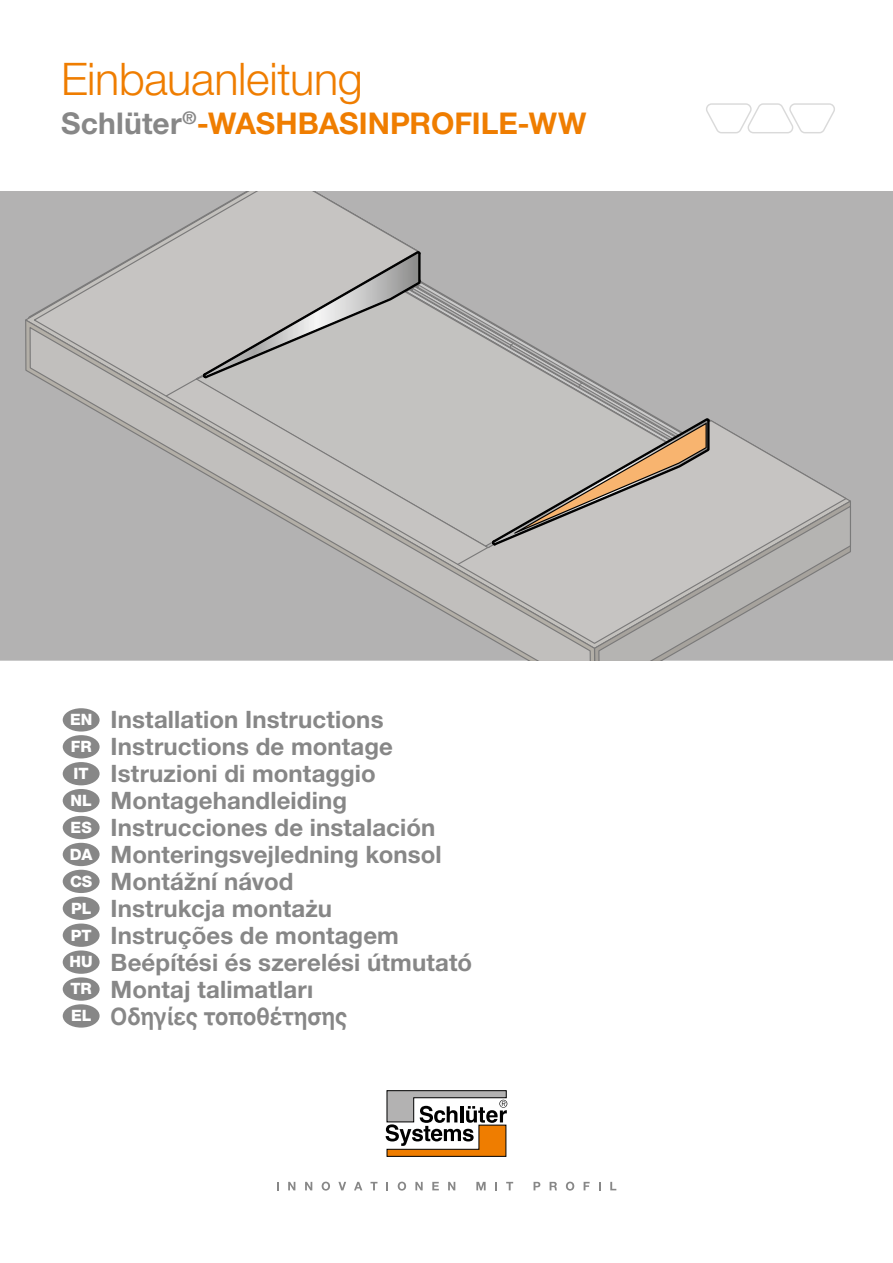
<style>
.page{position:relative;width:893px;height:1263px;background:#fff}
.page>*{position:absolute;margin:0;border:0;box-sizing:border-box;transform-origin:0 0}
.t1{font:300 45px "Helvetica Neue LT Pro";letter-spacing:-.01em;color:#ef7d00}
.t2{font:700 30px "Helvetica Neue LTW1 G";color:#ef7d00}
.t3{font:700 24px/27px "Helvetica Neue LT Pro";letter-spacing:.005em;color:#878787}
.Fließtext_niederländisch{font:700 24px "Helvetica Linotype";color:#878787;scale:.9 1}
.Fließ_Titelseite{font:800 15.6px "Helvetica Neue LT Pro";color:#fff}
.s1{color:#878787}
</style>
<div class="page">
<svg style="left:386px;top:1090px;width:121px;height:67px"></svg>
<svg style="left:288px;top:1182px;width:7px;height:8px"></svg>
<svg style="left:305px;top:1182px;width:7px;height:8px"></svg>
<svg style="left:322px;top:1182px;width:8px;height:8px"></svg>
<svg style="left:338px;top:1182px;width:8px;height:8px"></svg>
<svg style="left:354px;top:1182px;width:8px;height:8px"></svg>
<svg style="left:370px;top:1182px;width:7px;height:8px"></svg>
<svg style="left:386px;top:1182px;width:2px;height:8px"></svg>
<svg style="left:398px;top:1182px;width:8px;height:8px"></svg>
<svg style="left:415px;top:1182px;width:8px;height:8px"></svg>
<svg style="left:432px;top:1182px;width:7px;height:8px"></svg>
<svg style="left:448px;top:1182px;width:7px;height:8px"></svg>
<svg style="left:476px;top:1182px;width:10px;height:8px"></svg>
<svg style="left:495px;top:1182px;width:2px;height:8px"></svg>
<svg style="left:506px;top:1182px;width:7px;height:8px"></svg>
<svg style="left:534px;top:1182px;width:6px;height:8px"></svg>
<svg style="left:550px;top:1182px;width:7px;height:8px"></svg>
<svg style="left:566px;top:1182px;width:8px;height:8px"></svg>
<svg style="left:584px;top:1182px;width:6px;height:8px"></svg>
<svg style="left:599px;top:1182px;width:2px;height:8px"></svg>
<svg style="left:610px;top:1182px;width:6px;height:8px"></svg>
<div style="left:63px;top:735px;width:37px;height:23px;background:#878787;border-radius:50%"></div>
<div style="left:63px;top:708px;width:37px;height:23px;background:#878787;border-radius:50%"></div>
<div style="left:63px;top:762px;width:37px;height:23px;background:#878787;border-radius:50%"></div>
<div style="left:63px;top:789px;width:37px;height:23px;background:#878787;border-radius:50%"></div>
<div style="left:63px;top:816px;width:37px;height:23px;background:#878787;border-radius:50%"></div>
<div style="left:63px;top:843px;width:37px;height:23px;background:#878787;border-radius:50%"></div>
<div style="left:63px;top:870px;width:37px;height:23px;background:#878787;border-radius:50%"></div>
<div style="left:63px;top:897px;width:37px;height:23px;background:#878787;border-radius:50%"></div>
<div style="left:63px;top:923px;width:37px;height:24px;background:#878787;border-radius:50%"></div>
<div style="left:63px;top:950px;width:37px;height:24px;background:#878787;border-radius:50%"></div>
<div style="left:63px;top:977px;width:37px;height:24px;background:#878787;border-radius:50%"></div>
<div style="left:63px;top:1004px;width:37px;height:23px;background:#878787;border-radius:50%"></div>
<div style="left:0;top:192px;width:893px;height:468px;background:#b3b2b2"></div>
<svg style="left:29px;top:213px;width:822px;height:447px"></svg>
<svg style="left:706px;top:103px;width:129px;height:30px"></svg>
<p class="t1" style="left:61px;top:51px;width:303px">Einbauanleitung</p>
<p class="t2" style="left:61px;top:104px;width:527px"><span class="s1">Schlüter</span><sup>®</sup>-WASHBASINPROFILE-WW</p>
<p class="Fließ_Titelseite" style="left:70px;top:710px;width:24px">EN</p>
<p class="Fließ_Titelseite" style="left:71px;top:737px;width:22px">FR</p>
<p class="Fließ_Titelseite" style="left:74px;top:764px;width:17px">IT</p>
<p class="Fließ_Titelseite" style="left:71px;top:791px;width:23px">NL</p>
<p class="Fließ_Titelseite" style="left:71px;top:818px;width:23px">ES</p>
<p class="Fließ_Titelseite" style="left:70px;top:845px;width:24px">DA</p>
<p class="Fließ_Titelseite" style="left:70px;top:872px;width:24px">CS</p>
<p class="Fließ_Titelseite" style="left:71px;top:899px;width:22px">PL</p>
<p class="Fließ_Titelseite" style="left:71px;top:926px;width:22px">PT</p>
<p class="Fließ_Titelseite" style="left:70px;top:952px;width:25px">HU</p>
<p class="Fließ_Titelseite" style="left:70px;top:979px;width:23px">TR</p>
<p class="Fließ_Titelseite" style="left:71px;top:1006px;width:22px">EL</p>
<p class="t3" style="left:111px;top:705px;width:284px">Installation Instructions<br>Instructions de montage</p>
<p class="t3" style="left:111px;top:759px;width:267px">Istruzioni di montaggio<br>Montagehandleiding</p>
<p class="t3" style="left:111px;top:813px;width:326px">Instrucciones de instalación</p>
<p class="t3" style="left:111px;top:840px;width:332px">Monteringsvejledning konsol</p>
<p class="t3" style="left:111px;top:867px;width:184px">Montážní návod</p>
<p class="t3" style="left:111px;top:894px;width:223px">Instrukcja montażu</p>
<p class="t3" style="left:111px;top:921px;width:290px">Instruções de montagem</p>
<p class="t3" style="left:111px;top:948px;width:363px">Beépítési és szerelési útmutató<br>Montaj talimatları</p>
<p class="Fließtext_niederländisch" style="left:111px;top:1002px;width:264px">Οδηγίες τοποθέτησης</p>
</div>
